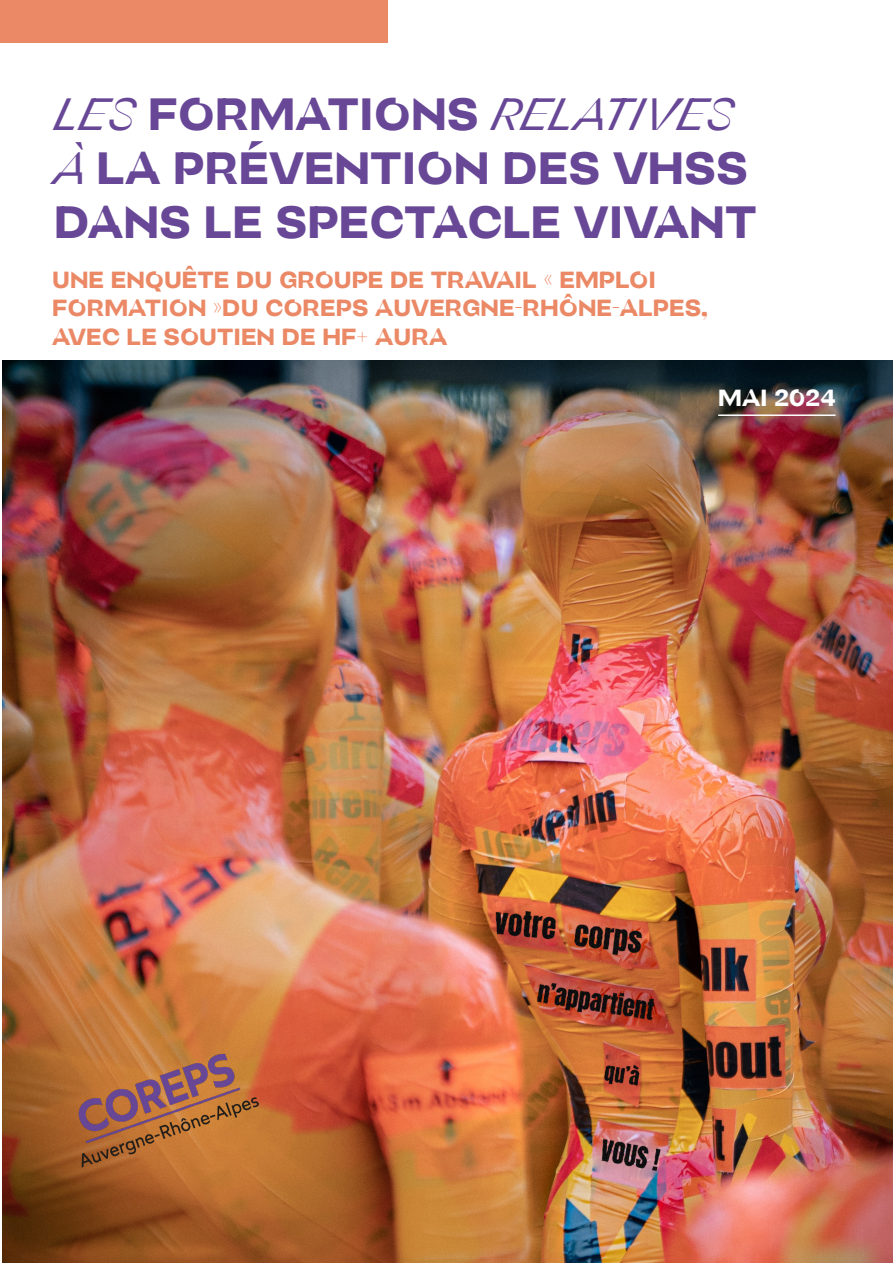
<style>
.page{position:relative;width:893px;height:1263px;background:#fff}
.page>*{position:absolute;margin:0;border:0;box-sizing:border-box;transform-origin:0 0}
.Titre_de_couv{font:46.5px/54px "Ortank Display wght 800 Ortank GX";color:#674796}
.Sous-titre_de_couv{font:24px/28.5px "Ortank Display wght 800 Ortank GX";color:#eb8865}
.Date{font:24px "Ortank Display wght 800 Ortank GX";color:#fff}
.s1{font-family:"lo ol Ortank Display wght 400 Ortank Italic GX"}
</style>
<div class="page">
<div style="left:0;top:0;width:388px;height:43px;background:#eb8865"></div>
<img style="left:2px;top:360px;width:891px;height:903px">
<hr style="left:718px;top:414px;width:118px;height:2px;background:#fff">
<img style="left:54px;top:1045px;width:223px;height:134px">
<p class="Titre_de_couv" style="left:54px;top:88px;width:704px"><span class="s1">LES</span> FORMATIONS <span class="s1">RELATIVES<br>À</span> LA PRÉVENTION DES VHSS<br>DANS LE SPECTACLE VIVANT</p>
<p class="Sous-titre_de_couv" style="left:52px;top:266px;width:657px">UNE ENQUÊTE DU GROUPE DE TRAVAIL « EMPLOI<br>FORMATION »DU COREPS AUVERGNE-RHÔNE-ALPES,<br>AVEC LE SOUTIEN DE HF+ AURA</p>
<p class="Date" style="left:718px;top:383px;width:119px">MAI 2024</p>
</div>
